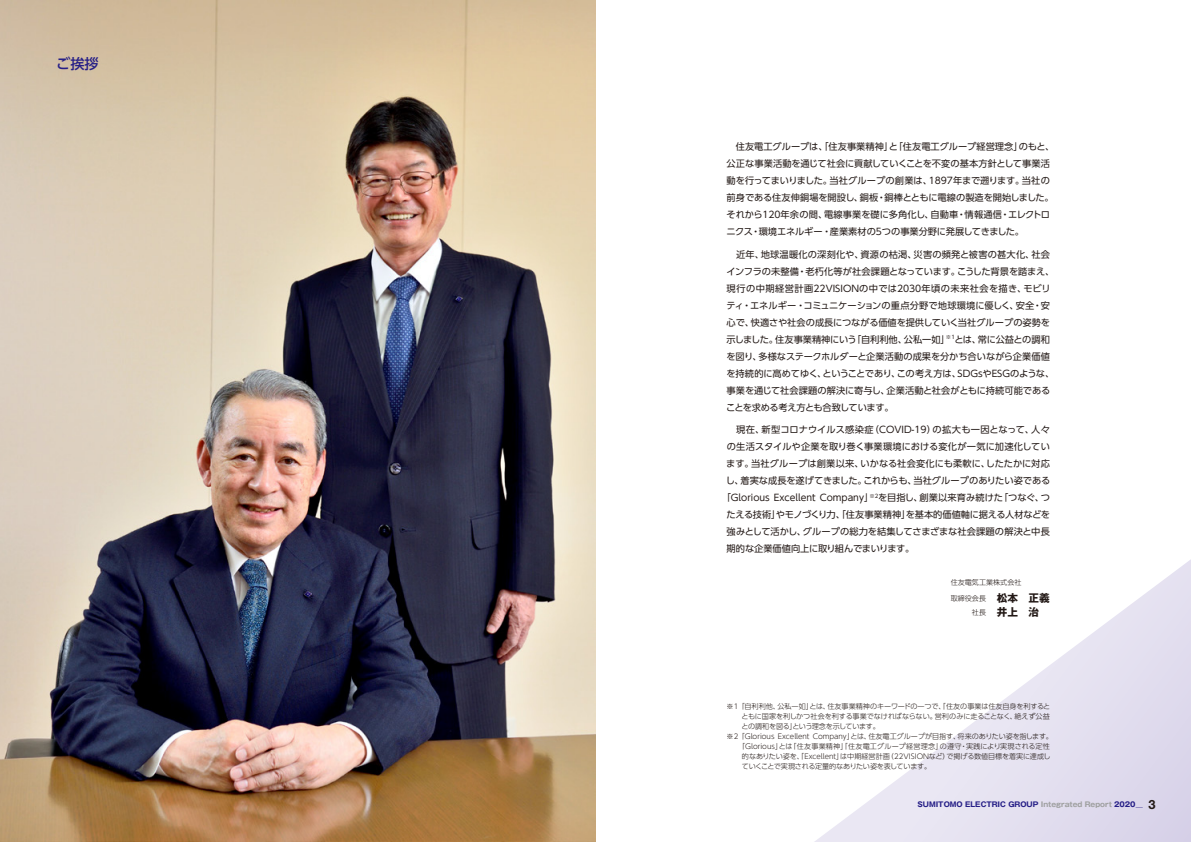
<style>
.page{position:relative;width:1191px;height:842px;background:#fff}
.page>*{position:absolute;margin:0;border:0;box-sizing:border-box;transform-origin:0 0}
.t1{font:500 14.2px "UD Shin Go Pro";color:#261f87}
.t2{font:700 10.6px "Gothic MB101 Pro";color:#221815}
.t3{font:9.2px/17px "UD Shin Go Pro";color:#221815}
.t4{font:9.2px "UD Shin Go Pro";letter-spacing:-.02em;color:#221815}
.t5{font:300 7.1px "UD Shin Go Pro";color:#221815}
.t6{font:300 7.1px "UD Shin Go Pro";letter-spacing:.03em;color:#221815}
.t7{font:700 7.1px "Gothic MB101 Pro";color:#261f87}
.t8{font:300 7.1px "UD Shin Go Pro";letter-spacing:-.03em;color:#221815}
.t9{font:300 7.1px "UD Shin Go Pro";letter-spacing:-.035em;color:#221815}
.s1{font-family:"UD Shin Go Pro";font-weight:300;font-size:7.1px}
.s2{font-family:"Gothic MB101 Pro";font-weight:700;font-size:10.6px}
.s3{color:#9fa0a0}
.s4{font-family:"Helvetica Neue LT Std";font-size:12.8px;color:#221815}
</style>
<div class="page">
<svg style="left:814px;top:559px;width:377px;height:283px"></svg>
<img style="left:0;top:0;width:595px;height:842px">
<h1 class="t1" style="left:56px;top:52px;width:44px">ご挨拶</h1>
<p class="t3" style="left:726px;top:138px;width:329px">　住友電工グループは、「住友事業精神」と「住友電工グループ経営理念」のもと、公正な事業活動を通じて社会に貢献していくことを不変の基本方針として事業活動を行ってまいりました。当社グループの創業は、1897年まで遡ります。当社の前身である住友伸銅場を開設し、銅板・銅棒とともに電線の製造を開始しました。それから120年余の間、電線事業を礎に多角化し、自動車・情報通信・エレクトロニクス・環境エネルギー・産業素材の5つの事業分野に発展してきました。</p>
<p class="t3" style="left:726px;top:245px;width:330px">　近年、地球温暖化の深刻化や、資源の枯渇、災害の頻発と被害の甚大化、社会インフラの未整備・老朽化等が社会課題となっています。こうした背景を踏まえ、現行の中期経営計画22VISIONの中では2030年頃の未来社会を描き、モビリティ・エネルギー・コミュニケーションの重点分野で地球環境に優しく、安全・安心で、快適さや社会の成長につながる価値を提供していく当社グループの姿勢を示しました。住友事業精神にいう「自利利他、公私一如」<sup>※1</sup>とは、常に公益との調和を図り、多様なステークホルダーと企業活動の成果を分かち合いながら企業価値を持続的に高めてゆく、ということであり、この考え方は、SDGsやESGのような、事業を通じて社会課題の解決に寄与し、企業活動と社会がともに持続可能であることを求める考え方とも合致しています。</p>
<p class="t3" style="left:726px;top:421px;width:325px">　現在、新型コロナウイルス感染症（COVID-19）の拡大も一因となって、人々</p>
<p class="t3" style="left:726px;top:438px;width:325px">の生活スタイルや企業を取り巻く事業環境における変化が一気に加速化してい</p>
<p class="t3" style="left:726px;top:455px;width:325px">ます。当社グループは創業以来、いかなる社会変化にも柔軟に、したたかに対応</p>
<p class="t3" style="left:725px;top:472px;width:326px">し、着実な成長を遂げてきました。これからも、当社グループのありたい姿である</p>
<p class="t3" style="left:721px;top:489px;width:330px">「Glorious Excellent Company」<sup>※2</sup>を目指し、創業以来育み続けた「つなぐ、つ</p>
<p class="t4" style="left:726px;top:507px;width:325px">たえる技術」やモノづくり力、「住友事業精神」を基本的価値軸に据える人材などを</p>
<p class="t3" style="left:726px;top:523px;width:325px">強みとして活かし、グループの総力を結集してさまざまな社会課題の解決と中長</p>
<p class="t3" style="left:726px;top:540px;width:189px">期的な企業価値向上に取り組んでまいります。</p>
<p class="t5" style="left:950px;top:576px;width:72px">住友電気工業株式会社</p>
<p class="t2" style="left:950px;top:589px;width:101px"><span class="s1">取締役会長</span>　松本　正義</p>
<p class="t5" style="left:950px;top:606px;width:90px">　　　社長<span class="s2">　井上　治</span></p>
<p class="t5" style="left:726px;top:701px;width:325px">※1「自利利他、公私一如」とは、住友事業精神のキーワードの一つで、「住友の事業は住友自身を利すると</p>
<p class="t5" style="left:741px;top:711px;width:310px">ともに国家を利しかつ社会を利する事業でなければならない。営利のみに走ることなく、絶えず公益</p>
<p class="t9" style="left:741px;top:721px;width:140px">との調和を図る」という理念を示しています。</p>
<p class="t5" style="left:726px;top:731px;width:328px">※2「Glorious Excellent Company」とは、住友電工グループが目指す、将来のありたい姿を指します。</p>
<p class="t6" style="left:738px;top:740px;width:313px">「Glorious」とは「住友事業精神」「住友電工グループ経営理念」の遵守・実践により実現される定性</p>
<p class="t5" style="left:742px;top:750px;width:310px">的なありたい姿を、「Excellent」は中期経営計画（22VISIONなど）で掲げる数値目標を着実に達成し</p>
<p class="t8" style="left:742px;top:760px;width:191px">ていくことで実現される定量的なありたい姿を表しています。</p>
<p class="t7" style="left:917px;top:798px;width:240px">SUMITOMO ELECTRIC GROUP <span class="s3">Integrated Report</span> 2020＿ <span class="s4">3</span></p>
</div>
